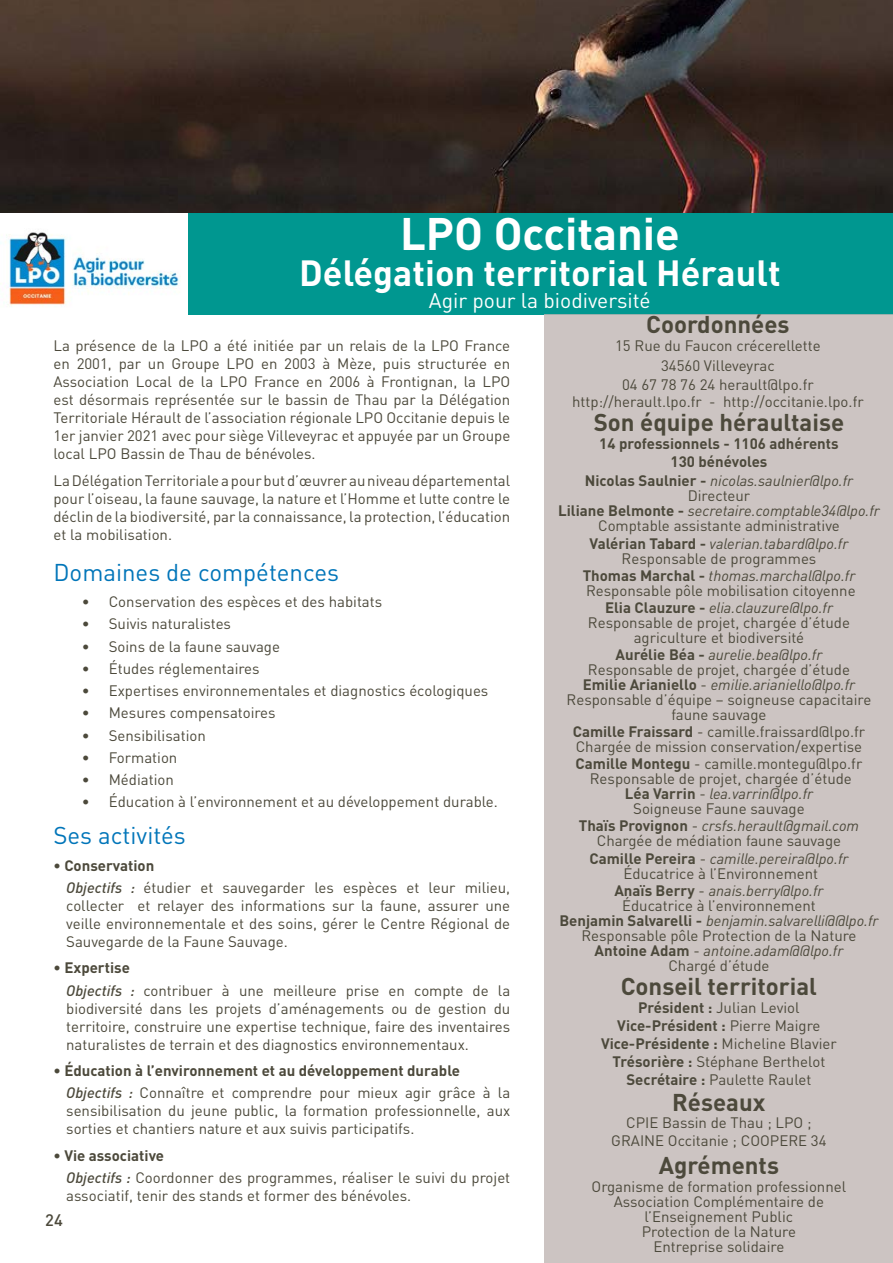
<style>
.page{position:relative;width:893px;height:1263px;background:#fff}
.page>*{position:absolute;margin:0;border:0;box-sizing:border-box;transform-origin:0 0}
.t1{font:700 45px "DINOT";color:#fff}
.t2{font:700 36px "DINOT";color:#fff}
.t3{font:700 24px "DINOT";color:#4c493b}
.t4{font:24px "DINOT";color:#0075b9}
.t5{font:21px "DINOT";color:#fff}
.t6{font:500 16.5px "DINOT";color:#4c493b}
.t7{font:15px/15px "DINOT";color:#4c493b;text-align:center}
.t8{font:700 15px/22.2px "DINOT";color:#4c493b}
.t9{font:italic 15px/15px "DINOT";color:#4c493b;text-align:center}
.s1{font-weight:700}
.s2{font-weight:500;font-style:italic}
.s3{font-weight:400}
.s4{font-weight:700;font-style:normal}
.s5{font-style:normal}
.s6{font-style:italic}
</style>
<div class="page">
<div style="left:0;top:187px;width:893px;height:128px;background:#009790"></div>
<div style="left:544px;top:315px;width:349px;height:948px;background:#ccc4c2"></div>
<img style="left:0;top:0;width:892px;height:213px">
<div style="left:0;top:213px;width:187px;height:107px;background:#fff"></div>
<img style="left:0;top:232px;width:179px;height:75px">
<h1 class="t1" style="left:400px;top:203px;width:281px">LPO Occitanie</h1>
<h2 class="t2" style="left:299px;top:248px;width:483px">Délégation territorial Hérault</h2>
<h3 class="t5" style="left:429px;top:286px;width:223px">Agir pour la biodiversité</h3>
<p class="t7" style="left:615px;top:335px;width:207px;line-height:19.6px">15 Rue du Faucon crécerellette<br>34560 Villeveyrac<br>04 67 78 76 24 herault@lpo.fr</p>
<p class="t7" style="left:572px;top:394px;width:293px">http://herault.lpo.fr - http://occitanie.lpo.fr</p>
<h3 class="t3" style="left:646px;top:308px;width:145px">Coordonnées</h3>
<p class="t7" style="left:53px;top:336px;width:458px;line-height:18px;text-align:justify">La présence de la LPO a été initiée par un relais de la LPO France en 2001, par un Groupe LPO en 2003 à Mèze, puis structurée en Association Local de la LPO France en 2006 à Frontignan, la LPO est désormais représentée sur le bassin de Thau par la Délégation Territoriale Hérault de l’association régionale LPO Occitanie depuis le 1er janvier 2021 avec pour siège Villeveyrac et appuyée par un Groupe local LPO Bassin de Thau de bénévoles.</p>
<p class="t7" style="left:53px;top:470px;width:458px;line-height:18px;text-align:justify">La Délégation Territoriale a pour but d’œuvrer au niveau départemental pour l’oiseau, la faune sauvage, la nature et l’Homme et lutte contre le déclin de la biodiversité, par la connaissance, la protection, l’éducation et la mobilisation.</p>
<h3 class="t4" style="left:53px;top:556px;width:287px">Domaines de compétences</h3>
<p class="t7" style="left:82px;top:593px;width:302px">• Conservation des espèces et des habitats</p>
<p class="t7" style="left:82px;top:616px;width:151px">• Suivis naturalistes</p>
<p class="t7" style="left:82px;top:638px;width:200px">• Soins de la faune sauvage</p>
<p class="t7" style="left:82px;top:660px;width:179px">• Études réglementaires</p>
<p class="t7" style="left:82px;top:682px;width:408px">• Expertises environnementales et diagnostics écologiques</p>
<p class="t7" style="left:82px;top:705px;width:195px">• Mesures compensatoires</p>
<p class="t7" style="left:82px;top:727px;width:126px">• Sensibilisation</p>
<p class="t7" style="left:82px;top:749px;width:97px">• Formation</p>
<p class="t7" style="left:82px;top:771px;width:94px">• Médiation</p>
<p class="t7" style="left:82px;top:794px;width:418px">• Éducation à l’environnement et au développement durable.</p>
<h3 class="t4" style="left:53px;top:819px;width:134px">Ses activités</h3>
<p class="t7" style="left:66px;top:853px;width:446px;line-height:22.2px;text-align:left;text-indent:-13px"><span class="s1">• Conservation<br></span><span class="s2">Objectifs :</span> étudier et sauvegarder les espèces et leur milieu,</p>
<p class="t7" style="left:66px;top:896px;width:446px;line-height:18px;text-align:justify">collecter et relayer des informations sur la faune, assurer une veille environnementale et des soins, gérer le Centre Régional de Sauvegarde de la Faune Sauvage.</p>
<p class="t7" style="left:66px;top:956px;width:446px;line-height:22.2px;text-align:left;text-indent:-13px"><span class="s1">• Expertise<br></span><span class="s2">Objectifs :</span> contribuer à une meilleure prise en compte de la</p>
<p class="t7" style="left:66px;top:999px;width:446px;line-height:18px;text-align:justify">biodiversité dans les projets d’aménagements ou de gestion du territoire, construire une expertise technique, faire des inventaires naturalistes de terrain et des diagnostics environnementaux.</p>
<p class="t8" style="left:66px;top:1059px;width:445px;text-indent:-13px">• Éducation à l’environnement et au développement durable<br><span class="s2">Objectifs :</span> <span class="s3">Connaître et comprendre pour mieux agir grâce à la</span></p>
<p class="t7" style="left:66px;top:1101px;width:446px;line-height:18px;text-align:left">sensibilisation du jeune public, la formation professionnelle, aux sorties et chantiers nature et aux suivis participatifs.</p>
<p class="t7" style="left:66px;top:1144px;width:446px;line-height:22.2px;text-align:left;text-indent:-13px"><span class="s1">• Vie associative<br></span><span class="s2">Objectifs :</span> Coordonner des programmes, réaliser le suivi du projet</p>
<p class="t7" style="left:66px;top:1188px;width:347px">associatif, tenir des stands et former des bénévoles.</p>
<h3 class="t3" style="left:594px;top:406px;width:252px">Son équipe héraultaise</h3>
<p class="t8" style="left:599px;top:435px;width:241px;line-height:17.7px;text-align:center">14 professionnels - 1106 adhérents<br>130 bénévoles</p>
<p class="t9" style="left:558px;top:473px;width:323px"><span class="s4">Nicolas Saulnier -</span> nicolas.saulnier@lpo.fr <span class="s5">Directeur<br></span><span class="s4">Liliane Belmonte -</span> secretaire.comptable34@lpo.fr <span class="s5">Comptable assistante administrative</span></p>
<p class="t7" style="left:590px;top:535px;width:260px"><span class="s1">Valérian Tabard -</span> <span class="s6">valerian.tabard@lpo.fr<br></span>Responsable de programmes</p>
<p class="t7" style="left:583px;top:567px;width:274px;text-align:left"><span class="s1">Thomas Marchal -</span> <span class="s6">thomas.marchal@lpo.fr<br></span>Responsable pôle mobilisation citoyenne</p>
<p class="t7" style="left:588px;top:599px;width:264px"><span class="s1">Elia Clauzure -</span> <span class="s6">elia.clauzure@lpo.fr<br></span>Responsable de projet, chargée d’étude agriculture et biodiversité</p>
<p class="t7" style="left:567px;top:646px;width:306px"><span class="s1">Aurélie Béa -</span> <span class="s6">aurelie.bea@lpo.fr<br></span>Responsable de projet, chargée d’étude <span class="s1">Emilie Arianiello</span> - <span class="s6">emilie.arianiello@lpo.fr </span>Responsable d’équipe – soigneuse capacitaire faune sauvage</p>
<p class="t7" style="left:573px;top:724px;width:294px;text-align:left"><span class="s1">Camille Fraissard</span> - camille.fraissard@lpo.fr<br>Chargée de mission conservation/expertise</p>
<p class="t7" style="left:576px;top:756px;width:288px"><span class="s1">Camille Montegu</span> - camille.montegu@lpo.fr Responsable de projet, chargée d’étude <span class="s1">Léa Varrin</span> - <span class="s6">lea.varrin@lpo.fr<br></span>Soigneuse Faune sauvage</p>
<p class="t7" style="left:579px;top:818px;width:282px"><span class="s1">Thaïs Provignon</span> - <span class="s6">crsfs.herault@gmail.com<br></span>Chargée de médiation faune sauvage</p>
<p class="t7" style="left:589px;top:850px;width:261px"><span class="s1">Camille Pereira</span> - <span class="s6">camille.pereira@lpo.fr<br></span>Éducatrice à l’Environnement</p>
<p class="t7" style="left:559px;top:882px;width:321px"><span class="s1">Anaïs Berry</span> - <span class="s6">anais.berry@lpo.fr<br></span>Éducatrice à l’environnement<br><span class="s1">Benjamin Salvarelli -</span> <span class="s6">benjamin.salvarelli@@lpo.fr </span>Responsable pôle Protection de la Nature <span class="s1">Antoine Adam</span> - <span class="s6">antoine.adam@@lpo.fr<br></span>Chargé d’étude</p>
<h3 class="t3" style="left:621px;top:970px;width:198px">Conseil territorial</h3>
<p class="t7" style="left:601px;top:997px;width:237px;line-height:18px"><span class="s1">Président :</span> Julian Leviol<br><span class="s1">Vice-Président :</span> Pierre Maigre<br><span class="s1">Vice-Présidente :</span> Micheline Blavier<br><span class="s1">Trésorière :</span> Stéphane Berthelot<br><span class="s1">Secrétaire :</span> Paulette Raulet</p>
<h3 class="t3" style="left:672px;top:1086px;width:95px">Réseaux</h3>
<p class="t7" style="left:611px;top:1113px;width:217px;line-height:18px">CPIE Bassin de Thau ; LPO ;<br>GRAINE Occitanie ; COOPERE 34</p>
<h3 class="t3" style="left:659px;top:1149px;width:122px">Agréments</h3>
<p class="t7" style="left:592px;top:1178px;width:256px">Organisme de formation professionnel<br>Association Complémentaire de l’Enseignement Public<br>Protection de la Nature<br>Entreprise solidaire</p>
<p class="t6" style="left:45px;top:1208px;width:19px">24</p>
</div>
